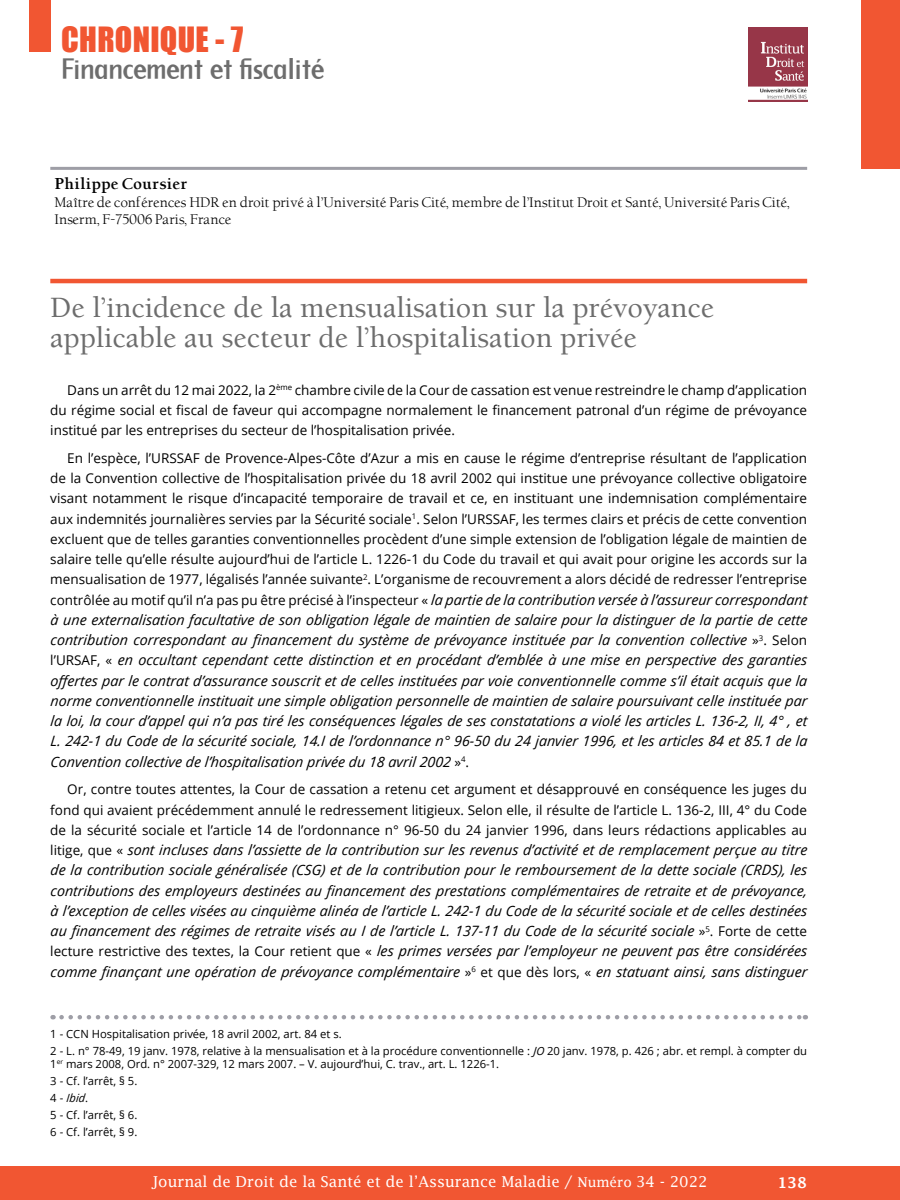
<style>
.page{position:relative;width:900px;height:1200px;background:#fff}
.page>*{position:absolute;margin:0;border:0;box-sizing:border-box;transform-origin:0 0}
.t1{font:33px "Berkeley";color:#6d6d6d}
.t2{font:31.95px "Impact";letter-spacing:.01em;color:#f15632}
.t3{font:500 30px/30px "Berkeley";color:#6d6d6d}
.t4{font:15px "Lucida Fax";color:#fff}
.t5{font:700 15px "Berkeley Oldstyle";color:#000}
.t6{font:600 15px "Lucida Fax";color:#fff}
.t7{font:italic 14.25px/20.2px "Open Sans";color:#000}
.t8{font:13.5px/20.2px "Open Sans";color:#000;text-align:justify}
.t9{font:13.5px/16.2px "Berkeley Oldstyle";color:#000}
.t10{font:13.5px "Lucida Fax";color:#fff}
.t11{font:11.25px/17px "Open Sans";color:#000}
.s1{font-style:italic;font-size:14.25px}
.s2{font-style:normal;font-size:13.5px}
.s3{font-style:italic}
</style>
<div class="page">
<div style="left:0;top:1167px;width:900px;height:33px;background:#f15632"></div>
<div style="left:30px;top:0;width:21px;height:51px;background:#f15632"></div>
<div style="left:862px;top:0;width:38px;height:169px;background:#f15632"></div>
<img style="left:749px;top:27px;width:58px;height:75px">
<hr style="left:50px;top:167px;width:757px;height:3px;background:#9e9ea6">
<hr style="left:50px;top:279px;width:757px;height:4px;background:#f15632">
<svg style="left:62px;top:1015px;width:744px;height:4px"></svg>
<h2 class="t2" style="left:61px;top:14px;width:184px">CHRONIQUE - 7</h2>
<h1 class="t1" style="left:62px;top:53px;width:264px">Financement et fiscalité</h1>
<p class="t5" style="left:55px;top:174px;width:135px">Philippe Coursier</p>
<p class="t9" style="left:55px;top:195px;width:737px">Maître de conférences HDR en droit privé à l’Université Paris Cité, membre de l’Institut Droit et Santé, Université Paris Cité,<br>Inserm, F-75006 Paris, France</p>
<h3 class="t3" style="left:50px;top:294px;width:665px">De l’incidence de la mensualisation sur la prévoyance applicable au secteur de l’hospitalisation privée</h3>
<p class="t8" style="left:50px;top:379px;width:758px;text-indent:17px">Dans un arrêt du 12 mai 2022, la 2<sup>ème</sup> chambre civile de la Cour de cassation est venue restreindre le champ d’application du régime social et fiscal de faveur qui accompagne normalement le financement patronal d’un régime de prévoyance institué par les entreprises du secteur de l’hospitalisation privée.</p>
<p class="t8" style="left:50px;top:447px;width:758px;text-indent:17px">En l’espèce, l’URSSAF de Provence-Alpes-Côte d’Azur a mis en cause le régime d’entreprise résultant de l’application de la Convention collective de l’hospitalisation privée du 18 avril 2002 qui institue une prévoyance collective obligatoire visant notamment le risque d’incapacité temporaire de travail et ce, en instituant une indemnisation complémentaire aux indemnités journalières servies par la Sécurité sociale<sup>1</sup>. Selon l’URSSAF, les termes clairs et précis de cette convention excluent que de telles garanties conventionnelles procèdent d’une simple extension de l’obligation légale de maintien de salaire telle qu’elle résulte aujourd’hui de l’article L. 1226-1 du Code du travail et qui avait pour origine les accords sur la mensualisation de 1977, légalisés l’année suivante<sup>2</sup>. L’organisme de recouvrement a alors décidé de redresser l’entreprise contrôlée au motif qu’il n’a pas pu être précisé à l’inspecteur « <span class="s1">la partie de la contribution versée à l’assureur correspondant</span></p>
<p class="t7" style="left:50px;top:609px;width:760px">à une externalisation facultative de son obligation légale de maintien de salaire pour la distinguer de la partie de cette contribution correspondant au financement du système de prévoyance instituée par la convention collective <span class="s2">»</span><sup>3</sup><span class="s2">. Selon l’URSAF, «</span> en occultant cependant cette distinction et en procédant d’emblée à une mise en perspective des garanties offertes par le contrat d’assurance souscrit et de celles instituées par voie conventionnelle comme s’il était acquis que la norme conventionnelle instituait une simple obligation personnelle de maintien de salaire poursuivant celle instituée par la loi, la cour d’appel qui n’a pas tiré les conséquences légales de ses constatations a violé les articles L. 136-2, II, 4° , et L. 242-1 du Code de la sécurité sociale, 14.I de l’ordonnance n° 96-50 du 24 janvier 1996, et les articles 84 et 85.1 de la Convention collective de l’hospitalisation privée du 18 avril 2002 <span class="s2">»</span><sup>4</sup><span class="s2">.</span></p>
<p class="t8" style="left:50px;top:779px;width:758px;text-indent:17px">Or, contre toutes attentes, la Cour de cassation a retenu cet argument et désapprouvé en conséquence les juges du fond qui avaient précédemment annulé le redressement litigieux. Selon elle, il résulte de l’article L. 136-2, III, 4° du Code de la sécurité sociale et l’article 14 de l’ordonnance n° 96-50 du 24 janvier 1996, dans leurs rédactions applicables au</p>
<p class="t7" style="left:50px;top:839px;width:760px"><span class="s2">litige, que «</span> sont incluses dans l’assiette de la contribution sur les revenus d’activité et de remplacement perçue au titre de la contribution sociale généralisée (CSG) et de la contribution pour le remboursement de la dette sociale (CRDS), les contributions des employeurs destinées au financement des prestations complémentaires de retraite et de prévoyance, à l’exception de celles visées au cinquième alinéa de l’article L. 242-1 du Code de la sécurité sociale et de celles destinées au financement des régimes de retraite visés au I de l’article L. 137-11 du Code de la sécurité sociale <span class="s2">»</span><sup>5</sup><span class="s2">. Forte de cette lecture restrictive des textes, la Cour retient que «</span> les primes versées par l’employeur ne peuvent pas être considérées comme finançant une opération de prévoyance complémentaire <span class="s2">»</span><sup>6</sup> <span class="s2">et que dès lors, «</span> en statuant ainsi, sans distinguer</p>
<p class="t11" style="left:50px;top:1026px;width:758px">1 - CCN Hospitalisation privée, 18 avril 2002, art. 84 et s.<br>2 - L. n° 78-49, 19 janv. 1978, relative à la mensualisation et à la procédure conventionnelle : <span class="s3">JO</span> 20 janv. 1978, p. 426 ; abr. et rempl. à compter du</p>
<p class="t11" style="left:50px;top:1055px;width:450px">1<sup>er</sup> mars 2008, Ord. n° 2007-329, 12 mars 2007. – V. aujourd’hui, C. trav., art. L. 1226-1.<br>3 - Cf. l’arrêt, § 5.<br>4 - <span class="s3">Ibid</span>.<br>5 - Cf. l’arrêt, § 6.<br>6 - Cf. l’arrêt, § 9.</p>
<p class="t4" style="left:152px;top:1173px;width:422px">Journal de Droit de la S nté et de l’Assurance Maladie /</p>
<p class="t4" style="left:172px;top:1173px;width:422px">Journal de Droit de la Santé et de l’Assurance Maladie /</p>
<p class="t4" style="left:636px;top:1173px;width:73px">34 - 20 2</p>
<p class="t4" style="left:656px;top:1173px;width:73px">19 - 2018</p>
<p class="t6" style="left:777px;top:1174px;width:74px">138 138</p>
<p class="t10" style="left:577px;top:1175px;width:56px">Numéro</p>
<p class="t10" style="left:597px;top:1175px;width:56px">Numéro</p>
</div>
